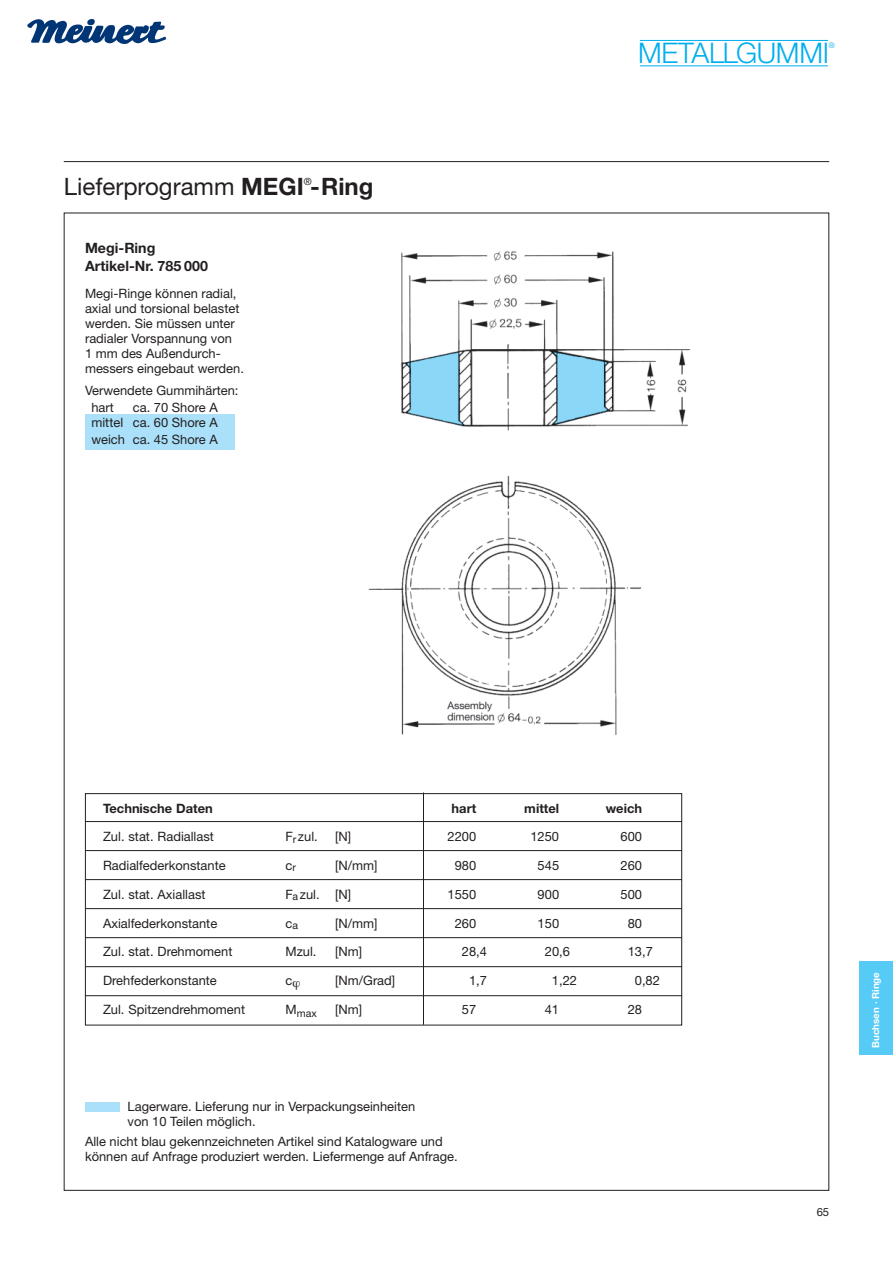
<style>
.page{position:relative;width:893px;height:1263px;background:#fff}
.page>*{position:absolute;margin:0;border:0;box-sizing:border-box;transform-origin:0 0}
.t1{font:300 28.35px "Helvetica Neue LT";letter-spacing:-.01em;color:#00aeef}
.t2{font:24px "Helvetica Neue LT";color:#231f20}
.t3{font:700 14.25px/18px "Helvetica Neue LT";color:#231f20}
.t4{font:12.9px/15px "Helvetica Neue LT";color:#231f20}
.t5{font:700 12.9px "Helvetica Neue LT";color:#231f20}
.t6{font:11.25px "Helvetica Neue LT";color:#231f20}
.t7{font:10.5px "Helvetica Neue LT";color:#231f20}
.t8{font:9.9px "Helvetica Neue LT";color:#231f20}
.t9{font:700 9.75px "Helvetica Neue LT";color:#fff}
.t10{font:300 7.5px "Helvetica Neue LT";color:#00aeef}
.s1{font-weight:700}
</style>
<div class="page">
<div style="left:85px;top:415px;width:149px;height:35px;background:#aae0f9"></div>
<hr style="left:64px;top:161px;width:765px;height:1px;background:#231f20">
<div style="left:859px;top:961px;width:34px;height:93px;background:#56cbf5"></div>
<img style="left:368px;top:251px;width:323px;height:484px">
<div style="left:85px;top:793px;width:597px;height:232px;border:1px solid #231f20"></div>
<hr style="left:85px;top:821px;width:597px;height:1px;background:#231f20">
<hr style="left:85px;top:850px;width:597px;height:1px;background:#231f20">
<hr style="left:85px;top:879px;width:597px;height:1px;background:#231f20">
<hr style="left:85px;top:908px;width:597px;height:1px;background:#231f20">
<hr style="left:85px;top:937px;width:597px;height:1px;background:#231f20">
<hr style="left:85px;top:966px;width:597px;height:1px;background:#231f20">
<hr style="left:85px;top:995px;width:597px;height:1px;background:#231f20">
<hr style="left:423px;top:792px;width:1px;height:233px;background:#231f20">
<div style="left:85px;top:1102px;width:34px;height:9px;background:#aae0f9"></div>
<hr style="left:640px;top:40px;width:188px;height:1px;background:#00aeef">
<hr style="left:640px;top:66px;width:188px;height:1px;background:#00aeef">
<img style="left:27px;top:19px;width:139px;height:25px">
<p class="t8" style="left:304px;top:177px;width:9px">®</p>
<h2 class="t2" style="left:64px;top:178px;width:311px">Lieferprogramm <span class="s1">MEGI -Ring</span></h2>
<p class="t3" style="left:85px;top:240px;width:124px">Megi-Ring<br>Artikel-Nr. 785 000</p>
<p class="t4" style="left:85px;top:287px;width:160px">Megi-Ringe können radial, axial und torsional belastet werden. Sie müssen unter radialer Vorspannung von<br>1 mm des Außendurch&shy;messers eingebaut werden.</p>
<p class="t4" style="left:91px;top:383px;width:149px;line-height:17.2px;text-indent:-6px">Verwendete Gummihärten: hart</p>
<p class="t4" style="left:91px;top:401px;width:128px;text-align:right">ca. 70 Shore A<br>mittel ca. 60 Shore A</p>
<p class="t4" style="left:91px;top:433px;width:128px">weich ca. 45 Shore A</p>
<h1 class="t1" style="left:638px;top:43px;width:192px">METALLGUMMI</h1>
<p class="t10" style="left:829px;top:43px;width:7px">®</p>
<p class="t5" style="left:103px;top:803px;width:111px">Technische Daten</p>
<p class="t5" style="left:452px;top:803px;width:26px">hart</p>
<p class="t5" style="left:524px;top:803px;width:36px">mittel</p>
<p class="t5" style="left:606px;top:803px;width:38px">weich</p>
<p class="t4" style="left:103px;top:830px;width:112px">Zul. stat. Radiallast</p>
<p class="t4" style="left:285px;top:830px;width:34px">F<sub>r</sub> zul.</p>
<p class="t4" style="left:335px;top:830px;width:17px">[N]</p>
<p class="t4" style="left:448px;top:830px;width:30px">2200</p>
<p class="t4" style="left:530px;top:830px;width:30px">1250</p>
<p class="t4" style="left:621px;top:830px;width:23px">600</p>
<p class="t4" style="left:103px;top:859px;width:124px">Radialfederkonstante</p>
<p class="t4" style="left:285px;top:859px;width:12px">c<sub>r</sub></p>
<p class="t4" style="left:335px;top:859px;width:44px">[N/mm]</p>
<p class="t4" style="left:455px;top:859px;width:23px">980</p>
<p class="t4" style="left:538px;top:859px;width:23px">545</p>
<p class="t4" style="left:621px;top:859px;width:23px">260</p>
<p class="t4" style="left:103px;top:888px;width:104px">Zul. stat. Axiallast</p>
<p class="t4" style="left:285px;top:888px;width:67px">F<sub>a</sub> zul. [N]</p>
<p class="t4" style="left:448px;top:888px;width:30px">1550</p>
<p class="t4" style="left:538px;top:888px;width:23px">900</p>
<p class="t4" style="left:621px;top:888px;width:23px">500</p>
<p class="t4" style="left:103px;top:917px;width:116px">Axialfederkonstante</p>
<p class="t4" style="left:285px;top:917px;width:14px">c<sub>a</sub></p>
<p class="t4" style="left:335px;top:917px;width:44px">[N/mm]</p>
<p class="t4" style="left:455px;top:917px;width:23px">260</p>
<p class="t4" style="left:538px;top:917px;width:23px">150</p>
<p class="t4" style="left:628px;top:917px;width:16px">80</p>
<p class="t4" style="left:103px;top:945px;width:131px">Zul. stat. Drehmoment</p>
<p class="t4" style="left:285px;top:945px;width:33px">Mzul.</p>
<p class="t4" style="left:335px;top:945px;width:28px">[Nm]</p>
<p class="t4" style="left:462px;top:945px;width:27px">28,4</p>
<p class="t4" style="left:545px;top:945px;width:27px">20,6</p>
<p class="t4" style="left:628px;top:945px;width:27px">13,7</p>
<p class="t4" style="left:103px;top:974px;width:115px">Drehfederkonstante</p>
<p class="t4" style="left:285px;top:974px;width:8px">c</p>
<p class="t4" style="left:335px;top:974px;width:61px">[Nm/Grad]</p>
<p class="t4" style="left:469px;top:974px;width:19px">1,7</p>
<p class="t4" style="left:552px;top:974px;width:27px">1,22</p>
<p class="t4" style="left:635px;top:974px;width:27px">0,82</p>
<p class="t4" style="left:103px;top:1003px;width:144px">Zul. Spitzendrehmoment</p>
<p class="t7" style="left:285px;top:1009px;width:33px"><sup>M</sup>max</p>
<p class="t4" style="left:335px;top:1003px;width:28px">[Nm]</p>
<p class="t4" style="left:462px;top:1003px;width:16px">57</p>
<p class="t4" style="left:545px;top:1003px;width:16px">41</p>
<p class="t4" style="left:628px;top:1003px;width:16px">28</p>
<p class="t4" style="left:128px;top:1100px;width:289px">Lagerware. Lieferung nur in Verpackungseinheiten von 10 Teilen möglich.</p>
<p class="t4" style="left:85px;top:1135px;width:374px">Alle nicht blau gekennzeichneten Artikel sind Katalogware und können auf Anfrage produziert werden. Liefermenge auf Anfrage.</p>
<p class="t9" style="left:872px;top:1048px;width:77px;rotate:-90deg">Buchsen · Ringe</p>
<p class="t6" style="left:817px;top:1208px;width:14px">65</p>
</div>
